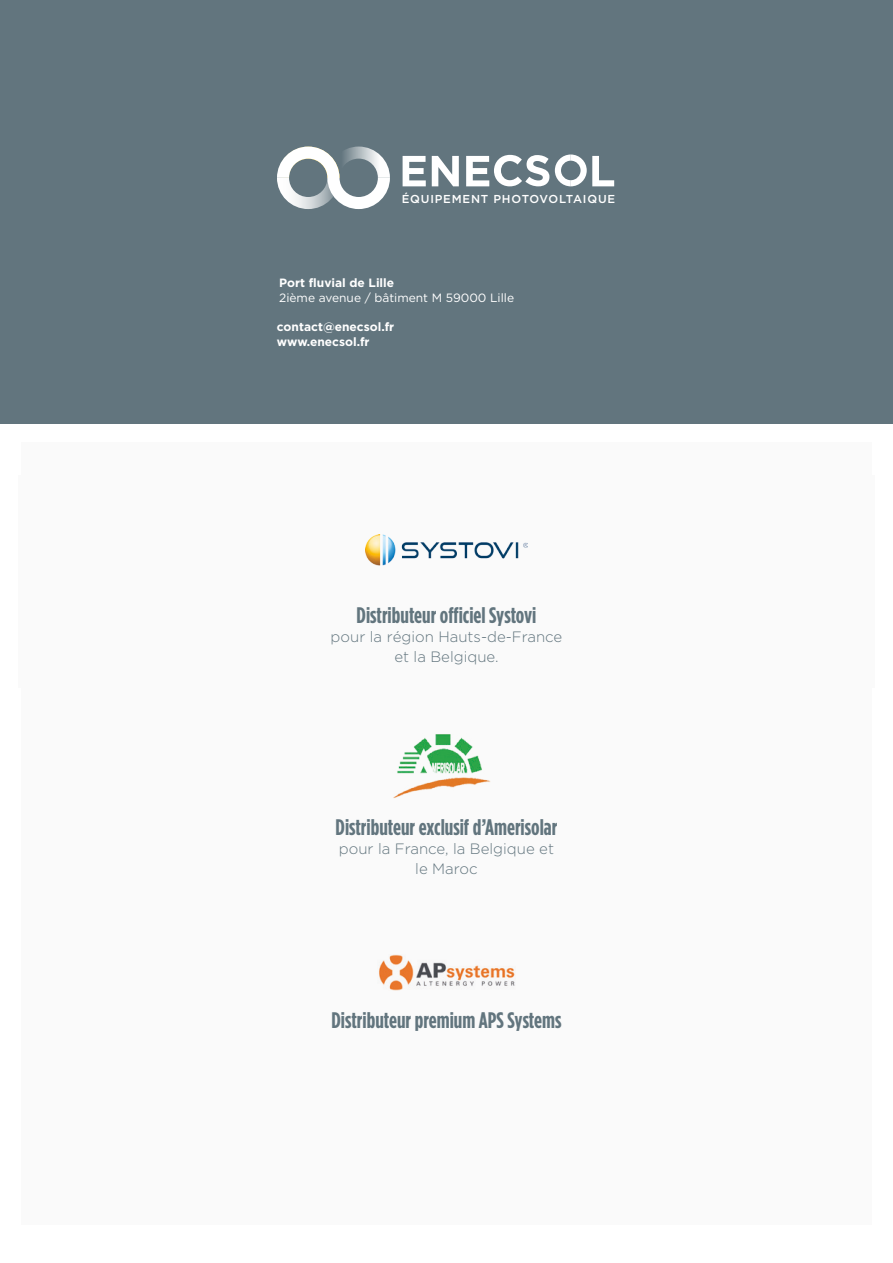
<style>
.page{position:relative;width:893px;height:1263px;background:#fff}
.page>*{position:absolute;margin:0;border:0;box-sizing:border-box;transform-origin:0 0}
.t1{font:700 condensed 22.5px "Gotham HTF";color:#62757e}
.t2{font:300 15px/19.5px "Gotham HTF";color:#62757e;text-align:center}
.t3{font:700 12px/15px "Gotham HTF";color:#fff}
.t4{font:12px "Gotham HTF";color:#fff}
.t5{font:500 11.55px "Gotham HTF";letter-spacing:.07em;color:#fff}
</style>
<div class="page">
<div style="left:0;top:0;width:893px;height:424px;background:#62757e"></div>
<div style="left:21px;top:442px;width:851px;height:783px;background:#fafafa"></div>
<div style="left:18px;top:476px;width:856px;height:212px;background:#fafafa"></div>
<img style="left:379px;top:955px;width:136px;height:35px">
<img style="left:366px;top:535px;width:161px;height:31px">
<img style="left:393px;top:734px;width:98px;height:64px">
<svg style="left:277px;top:147px;width:113px;height:62px"></svg>
<svg style="left:403px;top:156px;width:23px;height:30px"></svg>
<svg style="left:432px;top:156px;width:27px;height:30px"></svg>
<svg style="left:466px;top:155px;width:83px;height:31px"></svg>
<svg style="left:555px;top:154px;width:59px;height:32px"></svg>
<p class="t5" style="left:402px;top:192px;width:215px">ÉQUIPEMENT PHOTOVOLTAIQUE</p>
<p class="t3" style="left:279px;top:275px;width:117px">Port fluvial de Lille</p>
<p class="t4" style="left:279px;top:291px;width:236px">2ième avenue / bâtiment M 59000 Lille</p>
<p class="t3" style="left:277px;top:319px;width:119px">contact@enecsol.fr www.enecsol.fr</p>
<p class="t1" style="left:357px;top:602px;width:181px">Distributeur officiel Systovi</p>
<p class="t2" style="left:331px;top:627px;width:233px">pour la région Hauts-de-France et la Belgique.</p>
<p class="t1" style="left:336px;top:814px;width:223px">Distributeur exclusif d’Amerisolar</p>
<p class="t2" style="left:339px;top:839px;width:217px">pour la France, la Belgique et le Maroc</p>
<p class="t1" style="left:332px;top:1007px;width:231px">Distributeur premium APS Systems</p>
</div>
